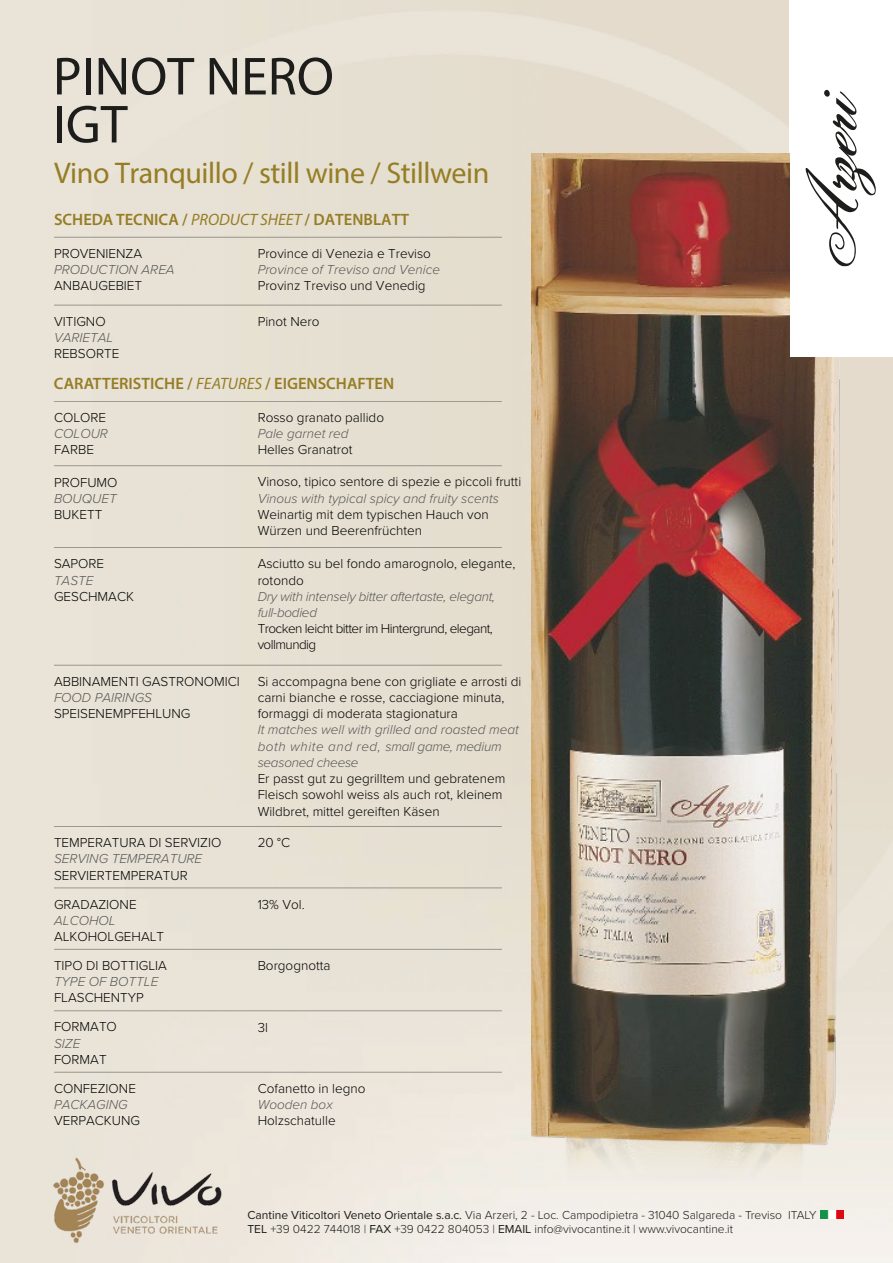
<style>
.page{position:relative;width:893px;height:1263px;background:#fff}
.page>*{position:absolute;margin:0;border:0;box-sizing:border-box;transform-origin:0 0}
.t1{font:54px/48px "Myriad Pro";color:#1d1d1b}
.t2{font:30px "Myriad Pro";letter-spacing:-.015em;color:#967d25}
.t3{font:600 16.5px "Myriad Pro";color:#967d25}
.t4{font:300 13.5px/16.2px "Proxima Nova";color:#000}
.t5{font:italic 300 13.5px/16.2px "Proxima Nova";color:#575756}
.t6{font:italic 300 13.5px/16.2px "Proxima Nova";letter-spacing:-.02em;color:#575756}
.t7{font:300 13.5px/16.2px "Proxima Nova";letter-spacing:-.04em;color:#000}
.t8{font:300 12px/14.4px "Proxima Nova";color:#1d1d1b}
.s1{font-weight:400;font-style:italic}
.s2{font-weight:400}
</style>
<div class="page">
<img style="left:0;top:0;width:893px;height:1263px">
<hr style="left:54px;top:237px;width:448px;height:1px;background:#1d1d1b">
<hr style="left:54px;top:305px;width:448px;height:1px;background:#1d1d1b">
<hr style="left:54px;top:401px;width:448px;height:1px;background:#1d1d1b">
<hr style="left:54px;top:465px;width:448px;height:1px;background:#1d1d1b">
<hr style="left:54px;top:547px;width:448px;height:1px;background:#1d1d1b">
<hr style="left:54px;top:826px;width:448px;height:1px;background:#1d1d1b">
<hr style="left:54px;top:665px;width:448px;height:1px;background:#1d1d1b">
<img style="left:43px;top:1149px;width:188px;height:98px">
<hr style="left:54px;top:888px;width:448px;height:1px;background:#1d1d1b">
<hr style="left:54px;top:949px;width:448px;height:1px;background:#1d1d1b">
<hr style="left:54px;top:1010px;width:448px;height:1px;background:#1d1d1b">
<hr style="left:54px;top:1072px;width:448px;height:1px;background:#1d1d1b">
<img style="left:531px;top:154px;width:312px;height:1082px">
<div style="left:790px;top:1px;width:103px;height:356px;background:#fff"></div>
<svg style="left:806px;top:89px;width:70px;height:178px"></svg>
<h1 class="t1" style="left:53px;top:51px;width:283px">PINOT NERO<br>IGT</h1>
<h2 class="t2" style="left:54px;top:155px;width:437px">Vino Tranquillo / still wine / Stillwein</h2>
<p class="t3" style="left:54px;top:209px;width:357px">SCHEDA TECNICA / <span class="s1">PRODUCT SHEET</span> / DATENBLATT</p>
<p class="t4" style="left:54px;top:245px;width:90px">PROVENIENZA</p>
<p class="t5" style="left:54px;top:261px;width:122px">PRODUCTION AREA</p>
<p class="t4" style="left:54px;top:277px;width:90px">ANBAUGEBIET</p>
<p class="t4" style="left:54px;top:312px;width:53px">VITIGNO</p>
<p class="t5" style="left:54px;top:329px;width:61px">VARIETAL</p>
<p class="t4" style="left:54px;top:345px;width:67px">REBSORTE</p>
<p class="t4" style="left:258px;top:245px;width:175px">Province di Venezia e Treviso</p>
<p class="t5" style="left:258px;top:261px;width:184px">Province of Treviso and Venice</p>
<p class="t4" style="left:258px;top:277px;width:169px">Provinz Treviso und Venedig</p>
<p class="t4" style="left:258px;top:312px;width:63px">Pinot Nero</p>
<p class="t3" style="left:54px;top:373px;width:342px">CARATTERISTICHE / <span class="s1">FEATURES</span> / EIGENSCHAFTEN</p>
<p class="t4" style="left:54px;top:409px;width:54px">COLORE</p>
<p class="t5" style="left:54px;top:425px;width:55px">COLOUR</p>
<p class="t4" style="left:54px;top:441px;width:41px">FARBE</p>
<p class="t4" style="left:54px;top:473px;width:65px">PROFUMO</p>
<p class="t5" style="left:54px;top:490px;width:64px">BOUQUET</p>
<p class="t4" style="left:54px;top:506px;width:50px">BUKETT</p>
<p class="t4" style="left:54px;top:555px;width:52px">SAPORE</p>
<p class="t5" style="left:54px;top:571px;width:41px">TASTE</p>
<p class="t4" style="left:54px;top:587px;width:81px">GESCHMACK</p>
<p class="t4" style="left:54px;top:672px;width:187px">ABBINAMENTI GASTRONOMICI</p>
<p class="t5" style="left:54px;top:689px;width:100px">FOOD PAIRINGS</p>
<p class="t4" style="left:54px;top:705px;width:138px">SPEISENEMPFEHLUNG</p>
<p class="t4" style="left:54px;top:834px;width:169px">TEMPERATURA DI SERVIZIO</p>
<p class="t5" style="left:54px;top:850px;width:150px">SERVING TEMPERATURE</p>
<p class="t4" style="left:54px;top:866px;width:135px">SERVIERTEMPERATUR</p>
<p class="t4" style="left:54px;top:895px;width:84px">GRADAZIONE</p>
<p class="t5" style="left:54px;top:911px;width:63px">ALCOHOL</p>
<p class="t4" style="left:54px;top:928px;width:112px">ALKOHOLGEHALT</p>
<p class="t4" style="left:54px;top:957px;width:114px">TIPO DI BOTTIGLIA</p>
<p class="t5" style="left:54px;top:973px;width:106px">TYPE OF BOTTLE</p>
<p class="t4" style="left:54px;top:983px;width:91px;line-height:29.1px">FLASCHENTYP<br>FORMATO</p>
<p class="t5" style="left:54px;top:1034px;width:28px">SIZE</p>
<p class="t4" style="left:54px;top:1050px;width:54px">FORMAT</p>
<p class="t4" style="left:54px;top:1079px;width:83px">CONFEZIONE</p>
<p class="t5" style="left:54px;top:1096px;width:75px">PACKAGING</p>
<p class="t4" style="left:54px;top:1112px;width:88px">VERPACKUNG</p>
<p class="t4" style="left:258px;top:409px;width:128px">Rosso granato pallido</p>
<p class="t5" style="left:258px;top:425px;width:92px">Pale garnet red</p>
<p class="t4" style="left:258px;top:441px;width:96px">Helles Granatrot</p>
<p class="t4" style="left:258px;top:473px;width:265px">Vinoso, tipico sentore di spezie e piccoli frutti</p>
<p class="t5" style="left:258px;top:489px;width:243px">Vinous with typical spicy and fruity scents</p>
<p class="t4" style="left:258px;top:505px;width:233px">Weinartig mit dem typischen Hauch von<br>Würzen und Beerenfrüchten</p>
<p class="t4" style="left:258px;top:555px;width:259px">Asciutto su bel fondo amarognolo, elegante, rotondo</p>
<p class="t6" style="left:258px;top:587px;width:239px">Dry with intensely bitter aftertaste, elegant, full-bodied</p>
<p class="t7" style="left:258px;top:620px;width:237px">Trocken leicht bitter im Hintergrund, elegant, vollmundig</p>
<p class="t4" style="left:258px;top:672px;width:265px">Si accompagna bene con grigliate e arrosti di carni bianche e rosse, cacciagione minuta, formaggi di moderata stagionatura</p>
<p class="t5" style="left:258px;top:721px;width:263px">It matches well with grilled and roasted meat both white and red, small game, medium seasoned cheese</p>
<p class="t4" style="left:258px;top:770px;width:249px">Er passt gut zu gegrilltem und gebratenem<br>Fleisch sowohl weiss als auch rot, kleinem<br>Wildbret, mittel gereiften Käsen</p>
<p class="t4" style="left:258px;top:834px;width:34px">20 °C</p>
<p class="t4" style="left:258px;top:895px;width:49px">13% Vol.</p>
<p class="t4" style="left:258px;top:957px;width:74px">Borgognotta</p>
<p class="t4" style="left:258px;top:1018px;width:12px">3l</p>
<p class="t4" style="left:258px;top:1080px;width:109px">Cofanetto in legno</p>
<p class="t5" style="left:258px;top:1096px;width:77px">Wooden box</p>
<p class="t4" style="left:258px;top:1112px;width:80px">Holzschatulle</p>
<p class="t8" style="left:247px;top:1207px;width:571px"><span class="s2">Cantine Viticoltori Veneto Orientale s.a.c.</span> Via Arzeri, 2 - Loc. Campodipietra - 31040 Salgareda - Treviso ITALY<br><span class="s2">TEL</span> +39 0422 744018 | <span class="s2">FAX</span> +39 0422 804053 | <span class="s2">EMAIL</span> info@vivocantine.it | www.vivocantine.it</p>
</div>
